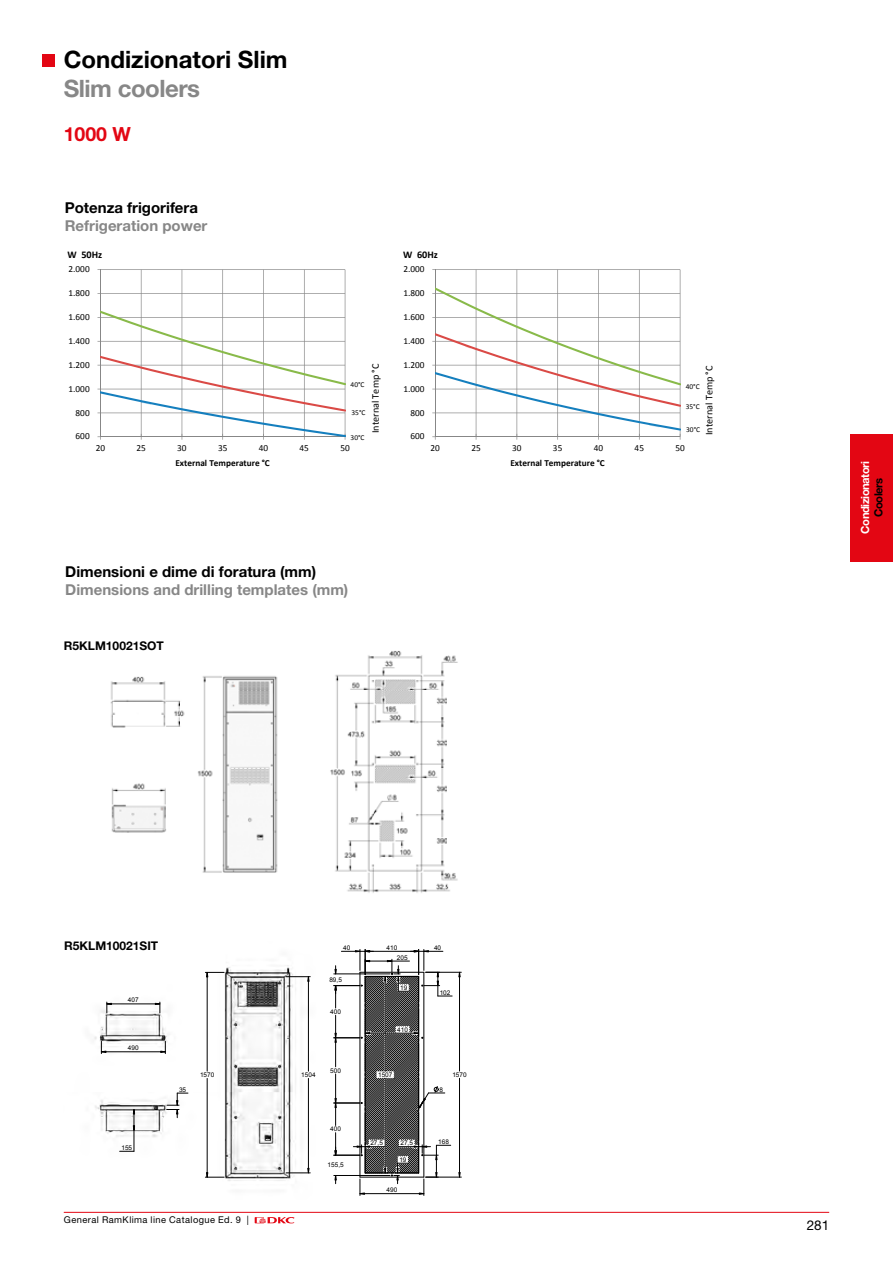
<style>
.page{position:relative;width:893px;height:1263px;background:#fff}
.page>*{position:absolute;margin:0;border:0;box-sizing:border-box;transform-origin:0 0}
.t1{font:700 24px "Helvetica Neue LT Std";color:#000}
.t2{font:700 24px "Helvetica Neue LT Std";letter-spacing:-.02em;color:#878787}
.t3{font:700 19.5px "Helvetica Neue LT Std";color:#e30613}
.t4{font:700 15px "Helvetica Neue LT Std";color:#878787}
.t5{font:700 15px "Helvetica Neue LT Std";color:#000}
.t6{font:13.5px "Helvetica Neue LT Std";color:#000}
.t7{font:700 12px "Helvetica Neue LT Std";color:#000}
.t8{font:700 11.25px "Helvetica Neue LT Std";letter-spacing:-.04em;color:#fff}
.t9{font:700 11.25px "Helvetica Neue LT Std";letter-spacing:-.04em;color:#000}
.t10{font:10.2px "Calibri";color:#000}
.t11{font:700 10.2px "Calibri";color:#000}
.t12{font:9.3px "Calibri";color:#000}
.t13{font:700 9.3px "Calibri";color:#000}
.t14{font:9.3px "Helvetica Neue LT Std";letter-spacing:.045em;color:#000}
.t15{font:7.35px "Calibri";color:#000}
.t16{font:6.45px/9.8px "Arial";color:#000}
</style>
<div class="page">
<hr style="left:64px;top:1212px;width:765px;height:1px;background:#e30613">
<div style="left:850px;top:434px;width:43px;height:127px;background:#e30613"></div>
<svg style="left:255px;top:1217px;width:39px;height:6px"></svg>
<img style="left:110px;top:650px;width:348px;height:243px">
<img style="left:94px;top:965px;width:368px;height:231px">
<hr style="left:459px;top:972px;width:1px;height:99px;background:#000">
<hr style="left:459px;top:1078px;width:1px;height:99px;background:#000">
<hr style="left:426px;top:972px;width:35px;height:1px;background:#000">
<hr style="left:426px;top:1177px;width:35px;height:1px;background:#000">
<svg style="left:334px;top:949px;width:118px;height:246px"></svg>
<hr style="left:107px;top:1004px;width:53px;height:1px;background:#000">
<hr style="left:101px;top:1051px;width:64px;height:1px;background:#000">
<svg style="left:107px;top:1002px;width:5px;height:11px"></svg>
<svg style="left:155px;top:1002px;width:6px;height:11px"></svg>
<svg style="left:101px;top:1041px;width:5px;height:12px"></svg>
<svg style="left:160px;top:1041px;width:6px;height:12px"></svg>
<svg style="left:167px;top:1093px;width:21px;height:25px"></svg>
<svg style="left:120px;top:1109px;width:15px;height:43px"></svg>
<hr style="left:207px;top:1078px;width:1px;height:99px;background:#000">
<hr style="left:207px;top:972px;width:1px;height:99px;background:#000">
<hr style="left:308px;top:977px;width:1px;height:94px;background:#000">
<hr style="left:308px;top:1078px;width:1px;height:95px;background:#000">
<svg style="left:205px;top:972px;width:19px;height:5px"></svg>
<svg style="left:205px;top:1172px;width:19px;height:6px"></svg>
<svg style="left:286px;top:976px;width:24px;height:5px"></svg>
<svg style="left:286px;top:1168px;width:24px;height:5px"></svg>
<div style="left:43px;top:54px;width:12px;height:13px;background:#e30613"></div>
<hr style="left:100px;top:293px;width:245px;height:1px;background:#878787">
<hr style="left:100px;top:269px;width:245px;height:1px;background:#878787">
<hr style="left:141px;top:270px;width:1px;height:167px;background:#878787">
<hr style="left:182px;top:270px;width:1px;height:167px;background:#878787">
<hr style="left:222px;top:270px;width:1px;height:167px;background:#878787">
<hr style="left:263px;top:270px;width:1px;height:167px;background:#878787">
<hr style="left:304px;top:270px;width:1px;height:167px;background:#878787">
<hr style="left:345px;top:270px;width:1px;height:167px;background:#878787">
<hr style="left:100px;top:270px;width:1px;height:167px;background:#878787">
<svg style="left:97px;top:311px;width:249px;height:129px"></svg>
<hr style="left:435px;top:269px;width:245px;height:1px;background:#878787">
<hr style="left:476px;top:270px;width:1px;height:167px;background:#878787">
<hr style="left:517px;top:270px;width:1px;height:167px;background:#878787">
<hr style="left:557px;top:270px;width:1px;height:167px;background:#878787">
<hr style="left:598px;top:270px;width:1px;height:167px;background:#878787">
<hr style="left:639px;top:270px;width:1px;height:167px;background:#878787">
<hr style="left:680px;top:270px;width:1px;height:167px;background:#878787">
<hr style="left:435px;top:270px;width:1px;height:167px;background:#878787">
<svg style="left:432px;top:287px;width:249px;height:153px"></svg>
<h1 class="t1" style="left:64px;top:45px;width:225px">Condizionatori Slim</h1>
<h1 class="t2" style="left:64px;top:74px;width:138px">Slim coolers</h1>
<h2 class="t3" style="left:64px;top:122px;width:69px">1000 W</h2>
<h3 class="t5" style="left:65px;top:199px;width:135px">Potenza frigorifera</h3>
<h3 class="t4" style="left:65px;top:217px;width:144px">Refrigeration power</h3>
<p class="t11" style="left:68px;top:248px;width:36px">W 50Hz</p>
<p class="t11" style="left:403px;top:248px;width:36px">W 60Hz</p>
<p class="t12" style="left:69px;top:263px;width:23px">2.000</p>
<p class="t12" style="left:403px;top:263px;width:23px">2.000</p>
<p class="t12" style="left:69px;top:287px;width:23px">1.800</p>
<p class="t12" style="left:403px;top:287px;width:23px">1.800</p>
<p class="t12" style="left:69px;top:311px;width:23px">1.600</p>
<p class="t12" style="left:403px;top:311px;width:23px">1.600</p>
<p class="t12" style="left:69px;top:335px;width:23px">1.400</p>
<p class="t12" style="left:403px;top:335px;width:23px">1.400</p>
<p class="t12" style="left:69px;top:359px;width:23px">1.200</p>
<p class="t12" style="left:69px;top:383px;width:23px">1.000</p>
<p class="t12" style="left:76px;top:407px;width:16px">800</p>
<p class="t12" style="left:76px;top:430px;width:16px">600</p>
<p class="t12" style="left:403px;top:359px;width:23px">1.200</p>
<p class="t10" style="left:369px;top:433px;width:71px;rotate:-90deg">Internal Temp °C</p>
<p class="t10" style="left:703px;top:435px;width:71px;rotate:-90deg">Internal Temp °C</p>
<p class="t15" style="left:351px;top:380px;width:16px">40°C</p>
<p class="t15" style="left:686px;top:382px;width:16px">40°C</p>
<p class="t12" style="left:403px;top:383px;width:23px">1.000</p>
<p class="t15" style="left:686px;top:402px;width:16px">35°C</p>
<p class="t12" style="left:410px;top:407px;width:16px">800</p>
<p class="t15" style="left:351px;top:407px;width:16px">35°C</p>
<p class="t15" style="left:351px;top:433px;width:16px">30°C</p>
<p class="t15" style="left:686px;top:425px;width:16px">30°C</p>
<p class="t12" style="left:410px;top:430px;width:16px">600</p>
<p class="t12" style="left:96px;top:442px;width:11px">20</p>
<p class="t12" style="left:136px;top:442px;width:11px">25</p>
<p class="t12" style="left:177px;top:442px;width:11px">30</p>
<p class="t12" style="left:218px;top:442px;width:11px">35</p>
<p class="t12" style="left:259px;top:442px;width:11px">40</p>
<p class="t12" style="left:300px;top:442px;width:11px">45</p>
<p class="t12" style="left:340px;top:442px;width:11px">50</p>
<p class="t13" style="left:175px;top:456px;width:96px">External Temperature °C</p>
<h3 class="t5" style="left:65px;top:562px;width:252px">Dimensioni e dime di foratura (mm)</h3>
<h3 class="t4" style="left:65px;top:580px;width:285px">Dimensions and drilling templates (mm)</h3>
<p class="t7" style="left:64px;top:638px;width:101px">R5KLM10021SOT</p>
<p class="t12" style="left:431px;top:442px;width:11px">20</p>
<p class="t12" style="left:471px;top:442px;width:11px">25</p>
<p class="t12" style="left:512px;top:442px;width:11px">30</p>
<p class="t12" style="left:553px;top:442px;width:11px">35</p>
<p class="t12" style="left:594px;top:442px;width:11px">40</p>
<p class="t12" style="left:635px;top:442px;width:11px">45</p>
<p class="t12" style="left:675px;top:442px;width:11px">50</p>
<p class="t13" style="left:510px;top:456px;width:96px">External Temperature °C</p>
<p class="t8" style="left:858px;top:534px;width:74px;rotate:-90deg">Condizionatori</p>
<p class="t9" style="left:871px;top:517px;width:41px;rotate:-90deg">Coolers</p>
<p class="t7" style="left:64px;top:938px;width:96px">R5KLM10021SIT</p>
<p class="t16" style="left:343px;top:943px;width:9px">40</p>
<p class="t16" style="left:397px;top:943px;width:12px;text-indent:-10px">410<br>205</p>
<p class="t16" style="left:434px;top:943px;width:9px">40</p>
<p class="t16" style="left:329px;top:975px;width:14px">89,5</p>
<p class="t16" style="left:400px;top:983px;width:9px">19</p>
<p class="t16" style="left:440px;top:987px;width:12px">102</p>
<p class="t16" style="left:128px;top:995px;width:12px">407</p>
<p class="t16" style="left:330px;top:1007px;width:12px">400</p>
<p class="t16" style="left:397px;top:1025px;width:12px">410</p>
<p class="t16" style="left:128px;top:1043px;width:12px">490</p>
<p class="t16" style="left:200px;top:1070px;width:16px">1570</p>
<p class="t16" style="left:301px;top:1070px;width:16px">1504</p>
<p class="t16" style="left:330px;top:1065px;width:12px">500</p>
<p class="t16" style="left:378px;top:1070px;width:16px">1507</p>
<p class="t16" style="left:452px;top:1070px;width:16px">1570</p>
<p class="t16" style="left:179px;top:1084px;width:9px">35</p>
<p class="t16" style="left:439px;top:1084px;width:5px">8</p>
<p class="t16" style="left:330px;top:1124px;width:12px">400</p>
<p class="t16" style="left:121px;top:1143px;width:12px">155</p>
<p class="t16" style="left:328px;top:1160px;width:18px">155,5</p>
<p class="t16" style="left:370px;top:1138px;width:14px">27,5</p>
<p class="t16" style="left:400px;top:1138px;width:14px">27,5</p>
<p class="t16" style="left:399px;top:1155px;width:9px">19</p>
<p class="t16" style="left:387px;top:1185px;width:12px">490</p>
<p class="t16" style="left:438px;top:1137px;width:12px">168</p>
<p class="t14" style="left:64px;top:1214px;width:187px">General RamKlima line Catalogue Ed. 9 |</p>
<h3 class="t6" style="left:807px;top:1217px;width:24px">281</h3>
</div>
